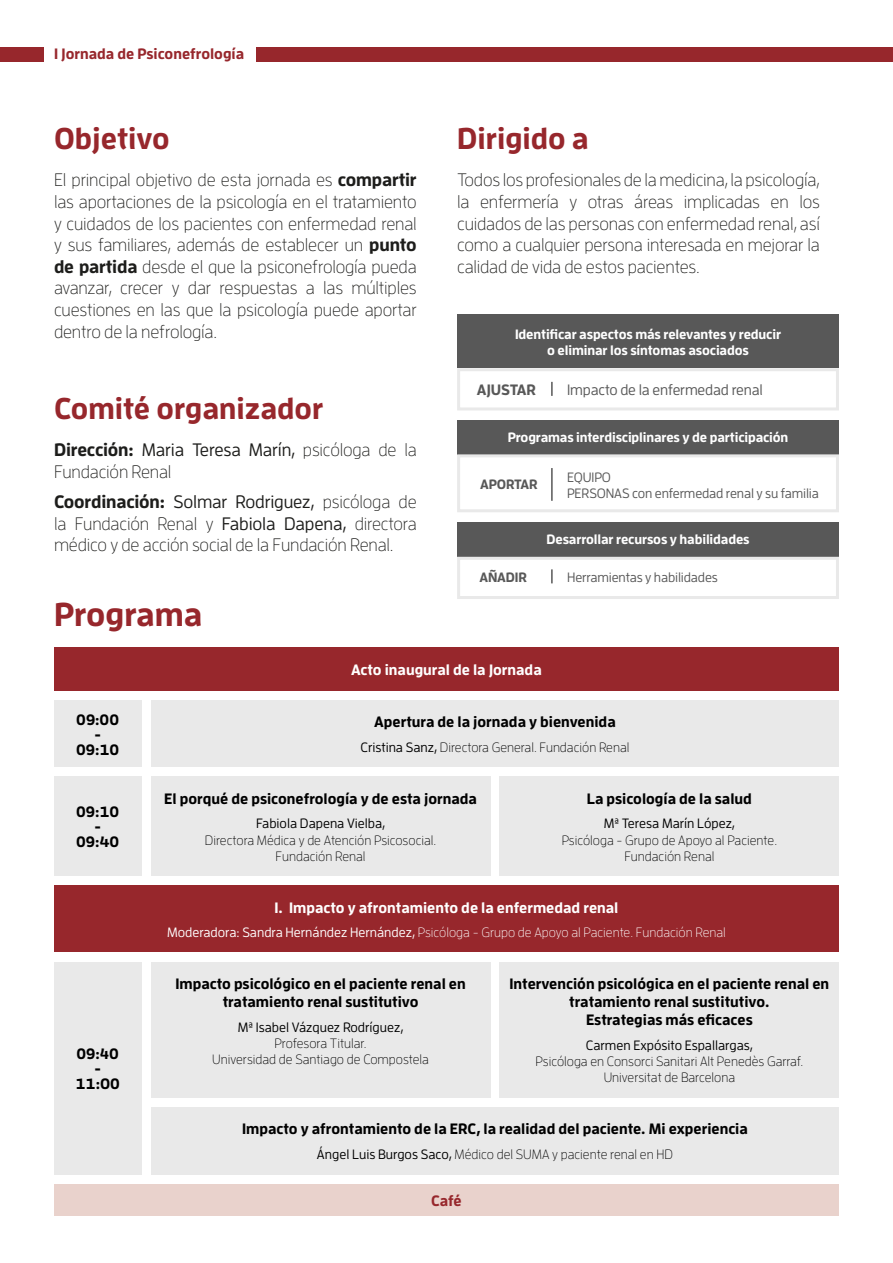
<style>
.page{position:relative;width:893px;height:1263px;background:#fff}
.page>*{position:absolute;margin:0;border:0;box-sizing:border-box;transform-origin:0 0}
.t1{font:700 33px "Enzo OT";color:#97272c}
.t2{font:700 30px "Enzo OT";color:#97272c}
.t3{font:300 18px/21.6px "Enzo OT";letter-spacing:-.01em;color:#1d1d1b;text-align:justify}
.t4{font:700 15px/15px "Enzo OT";color:#000;text-align:center}
.t5{font:700 15px "Enzo OT";color:#fff}
.t6{font:700 15px "Enzo OT";color:#97272c}
.t7{font:500 15px "Enzo OT";letter-spacing:-.01em;color:#585858}
.t8{font:700 15px "Enzo OT";letter-spacing:-.01em;color:#585858}
.t9{font:300 13.5px/16.2px "Enzo OT";color:#000;text-align:center}
.t10{font:700 13.5px/16.2px "Enzo OT";letter-spacing:-.01em;color:#fff;text-align:center}
.t11{font:300 13.5px "Enzo OT";color:#fff}
.t12{font:500 13.5px "Enzo OT";letter-spacing:-.01em;color:#585858}
.t13{font:700 13.5px "Enzo OT";letter-spacing:-.01em;color:#585858}
.s1{font-weight:700}
.s2{font-weight:500}
</style>
<div class="page">
<div style="left:54px;top:647px;width:785px;height:44px;background:#97272c"></div>
<div style="left:54px;top:885px;width:785px;height:67px;background:#97272c"></div>
<div style="left:151px;top:700px;width:688px;height:67px;background:#e9e9e9"></div>
<div style="left:151px;top:776px;width:339px;height:100px;background:#e9e9e9"></div>
<div style="left:151px;top:962px;width:339px;height:135px;background:#e9e9e9"></div>
<div style="left:151px;top:1107px;width:688px;height:67px;background:#e9e9e9"></div>
<div style="left:500px;top:776px;width:339px;height:100px;background:#e9e9e9"></div>
<div style="left:500px;top:962px;width:339px;height:135px;background:#e9e9e9"></div>
<div style="left:54px;top:700px;width:87px;height:67px;background:#e9e9e9"></div>
<div style="left:54px;top:776px;width:87px;height:100px;background:#e9e9e9"></div>
<div style="left:54px;top:962px;width:87px;height:212px;background:#e9e9e9"></div>
<div style="left:54px;top:1184px;width:785px;height:32px;background:#e9d2cc"></div>
<div style="left:0;top:47px;width:43px;height:14px;background:#97272c"></div>
<div style="left:257px;top:47px;width:636px;height:14px;background:#97272c"></div>
<div style="left:457px;top:420px;width:382px;height:34px;background:#585858"></div>
<div style="left:457px;top:454px;width:382px;height:58px;border:3px solid #e9e9e9"></div>
<hr style="left:551px;top:468px;width:2px;height:33px;background:#585858">
<div style="left:457px;top:314px;width:382px;height:54px;background:#585858"></div>
<div style="left:457px;top:368px;width:382px;height:42px;border:3px solid #e9e9e9"></div>
<svg style="left:551px;top:382px;width:2px;height:14px"></svg>
<div style="left:457px;top:522px;width:382px;height:35px;background:#585858"></div>
<div style="left:457px;top:557px;width:382px;height:42px;border:3px solid #e9e9e9"></div>
<svg style="left:551px;top:569px;width:2px;height:14px"></svg>
<p class="t6" style="left:54px;top:44px;width:192px">I Jornada de Psiconefrología</p>
<p class="t2" style="left:54px;top:119px;width:117px">Objetivo</p>
<p class="t3" style="left:54px;top:169px;width:364px">El principal objetivo de esta jornada es <span class="s1">compartir </span>las aportaciones de la psicología en el tratamiento y cuidados de los pacientes con enfermedad renal y sus familiares, además de establecer un <span class="s1">punto de partida</span> desde el que la psiconefrología pueda avanzar, crecer y dar respuestas a las múltiples cuestiones en las que la psicología puede aportar dentro de la nefrología.</p>
<p class="t2" style="left:54px;top:389px;width:271px">Comité organizador</p>
<p class="t3" style="left:54px;top:439px;width:364px"><span class="s1">Dirección:</span> <span class="s2">Maria Teresa Marín,</span> psicóloga de la<br>Fundación Renal</p>
<p class="t3" style="left:54px;top:491px;width:364px"><span class="s1">Coordinación:</span> <span class="s2">Solmar Rodriguez,</span> psicóloga de la Fundación Renal y <span class="s2">Fabiola Dapena,</span> directora médico y de acción social de la Fundación Renal.</p>
<p class="t1" style="left:54px;top:594px;width:150px">Programa</p>
<p class="t2" style="left:457px;top:119px;width:133px">Dirigido a</p>
<p class="t3" style="left:457px;top:169px;width:364px">Todos los profesionales de la medicina, la psicología, la enfermería y otras áreas implicadas en los cuidados de las personas con enfermedad renal, así como a cualquier persona interesada en mejorar la calidad de vida de estos pacientes.</p>
<p class="t10" style="left:515px;top:325px;width:268px">Identificar aspectos más relevantes y reducir o eliminar los síntomas asociados</p>
<p class="t8" style="left:477px;top:380px;width:61px">AJUSTAR</p>
<p class="t7" style="left:567px;top:381px;width:197px">Impacto de la enfermedad renal</p>
<p class="t10" style="left:508px;top:429px;width:282px">Programas interdisciplinares y de participación</p>
<p class="t12" style="left:567px;top:469px;width:45px">EQUIPO</p>
<p class="t13" style="left:480px;top:476px;width:59px">APORTAR</p>
<p class="t12" style="left:567px;top:486px;width:253px">PERSONAS con enfermedad renal y su familia</p>
<p class="t10" style="left:546px;top:531px;width:205px">Desarrollar recursos y habilidades</p>
<p class="t13" style="left:479px;top:568px;width:49px">AÑADIR</p>
<p class="t12" style="left:567px;top:569px;width:152px">Herramientas y habilidades</p>
<p class="t4" style="left:76px;top:711px;width:45px">09:00 -<br>09:10</p>
<p class="t4" style="left:76px;top:804px;width:45px">09:10 -<br>09:40</p>
<p class="t4" style="left:75px;top:1046px;width:46px">09:40 -<br>11:00</p>
<p class="t5" style="left:351px;top:660px;width:192px">Acto inaugural de la Jornada</p>
<p class="t4" style="left:374px;top:714px;width:243px">Apertura de la jornada y bienvenida</p>
<p class="t9" style="left:360px;top:739px;width:270px"><span class="s2">Cristina Sanz,</span> Directora General. Fundación Renal</p>
<p class="t4" style="left:164px;top:790px;width:314px">El porqué de psiconefrología y de esta jornada</p>
<p class="t9" style="left:205px;top:815px;width:233px"><span class="s2">Fabiola Dapena Vielba,<br></span>Directora Médica y de Atención Psicosocial.<br>Fundación Renal</p>
<p class="t4" style="left:587px;top:790px;width:167px">La psicología de la salud</p>
<p class="t9" style="left:562px;top:815px;width:217px"><span class="s2">Mª Teresa Marín López,<br></span>Psicóloga - Grupo de Apoyo al Paciente.<br>Fundación Renal</p>
<p class="t5" style="left:275px;top:898px;width:345px">I. Impacto y afrontamiento de la enfermedad renal</p>
<p class="t11" style="left:167px;top:925px;width:560px"><span class="s2">Moderadora: Sandra Hernández Hernández,</span> Psicóloga - Grupo de Apoyo al Paciente. Fundación Renal</p>
<p class="t4" style="left:175px;top:974px;width:292px;line-height:18px">Impacto psicológico en el paciente renal en tratamiento renal sustitutivo</p>
<p class="t9" style="left:212px;top:1019px;width:218px"><span class="s2">Mª Isabel Vázquez Rodríguez,<br></span>Profesora Titular.<br>Universidad de Santiago de Compostela</p>
<p class="t4" style="left:509px;top:974px;width:321px;line-height:18px">Intervención psicológica en el paciente renal en tratamiento renal sustitutivo.<br>Estrategias más eficaces</p>
<p class="t9" style="left:536px;top:1037px;width:269px"><span class="s2">Carmen Expósito Espallargas,<br></span>Psicóloga en Consorci Sanitari Alt Penedès Garraf.<br>Universitat de Barcelona</p>
<p class="t4" style="left:242px;top:1121px;width:507px">Impacto y afrontamiento de la ERC, la realidad del paciente. Mi experiencia</p>
<p class="t9" style="left:317px;top:1146px;width:357px"><span class="s2">Ángel Luis Burgos Saco,</span> Médico del SUMA y paciente renal en HD</p>
<p class="t6" style="left:431px;top:1191px;width:32px">Café</p>
</div>
